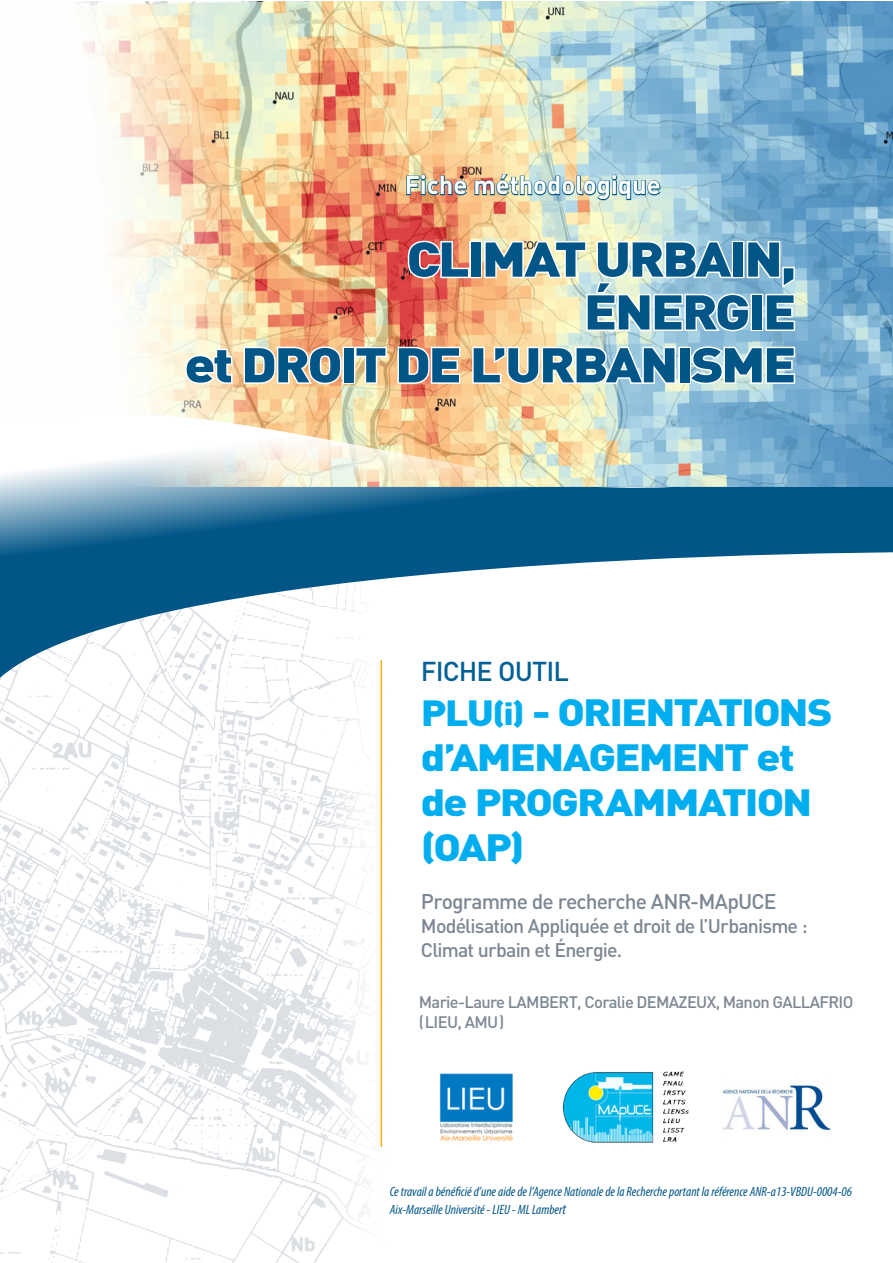
<style>
.page{position:relative;width:893px;height:1263px;background:#fff}
.page>*{position:absolute;margin:0;border:0;box-sizing:border-box;transform-origin:0 0}
.t1{font:900 48px/52.8px "DIN";letter-spacing:-.045em;color:#015587;text-align:right;scale:1.15 1}
.t2{font:900 37.5px/45px "DIN";letter-spacing:-.045em;color:#00aeef;scale:1.15 1}
.t3{font:500 27px "DIN";letter-spacing:-.035em;color:#016096}
.t4{font:25.5px "DIN Bold Alternate";color:#fff}
.t5{font:500 21px "DIN";letter-spacing:-.045em;color:#7c8793}
.t6{font:500 19.5px/24px "DIN";letter-spacing:-.045em;color:#7c8793}
.t7{font:500 16.5px/19.8px "DIN";letter-spacing:-.04em;color:#7c8793}
.t8{font:italic condensed 13.5px/18px "Myriad Pro";color:#015587}
.s1{font-size:36px}
.s2{font-size:31.5px}
.s3{font-size:15px}
</style>
<div class="page">
<img style="left:0;top:835px;width:383px;height:428px">
<svg style="left:0;top:719px;width:383px;height:116px"></svg>
<img style="left:78px;top:1px;width:814px;height:355px">
<svg style="left:0;top:356px;width:892px;height:363px"></svg>
<img style="left:439px;top:1073px;width:74px;height:68px">
<img style="left:562px;top:1071px;width:127px;height:72px">
<img style="left:722px;top:1084px;width:108px;height:48px">
<hr style="left:381px;top:660px;width:1px;height:487px;background:#f3b113">
<svg style="left:405px;top:175px;width:63px;height:21px"></svg>
<img style="left:474px;top:173px;width:187px;height:28px">
<svg style="left:405px;top:239px;width:66px;height:41px"></svg>
<div style="left:469px;top:241px;width:13px;height:37px;border:3px solid #fff"></div>
<svg style="left:483px;top:239px;width:314px;height:95px"></svg>
<svg style="left:184px;top:347px;width:50px;height:39px"></svg>
<svg style="left:242px;top:345px;width:102px;height:41px"></svg>
<div style="left:343px;top:347px;width:12px;height:37px;border:3px solid #fff"></div>
<svg style="left:353px;top:345px;width:35px;height:40px"></svg>
<svg style="left:396px;top:345px;width:66px;height:40px"></svg>
<svg style="left:471px;top:345px;width:206px;height:41px"></svg>
<div style="left:678px;top:347px;width:13px;height:37px;border:3px solid #fff"></div>
<svg style="left:687px;top:345px;width:110px;height:41px"></svg>
<h3 class="t4" style="left:405px;top:169px;width:258px">Fiche méthodologique</h3>
<h1 class="t1" style="left:185px;top:230px;width:534px">CLIMAT URBAIN,<br>ÉNERGIE<br>et DROIT DE L’URBANISME</h1>
<h3 class="t3" style="left:421px;top:654px;width:149px">FICHE OUTIL</h3>
<h2 class="t2" style="left:421px;top:688px;width:360px"><span class="s1">PLU</span><span class="s2">(i)</span> - ORIENTATIONS d’AMENAGEMENT et de PROGRAMMATION (OAP)</h2>
<h3 class="t5" style="left:421px;top:888px;width:357px">Programme de recherche ANR-MApUCE</h3>
<h3 class="t6" style="left:421px;top:914px;width:388px">Modélisation Appliquée et droit de l’Urbanisme :<br>Climat urbain et Énergie.</h3>
<p class="t7" style="left:419px;top:992px;width:436px">Marie-Laure LAMBERT, Coralie DEMAZEUX, Manon GALLAFRIO (LIEU, AMU)</p>
<p class="t8" style="left:390px;top:1182px;width:464px">Ce travail a bénéficié d’une aide de l’Agence Nationale de la Recherche portant la référence ANR-a13-VBDU-0004-06<br>Aix-Marseille Université - LIEU - ML Lamber<span class="s3">t</span></p>
</div>
